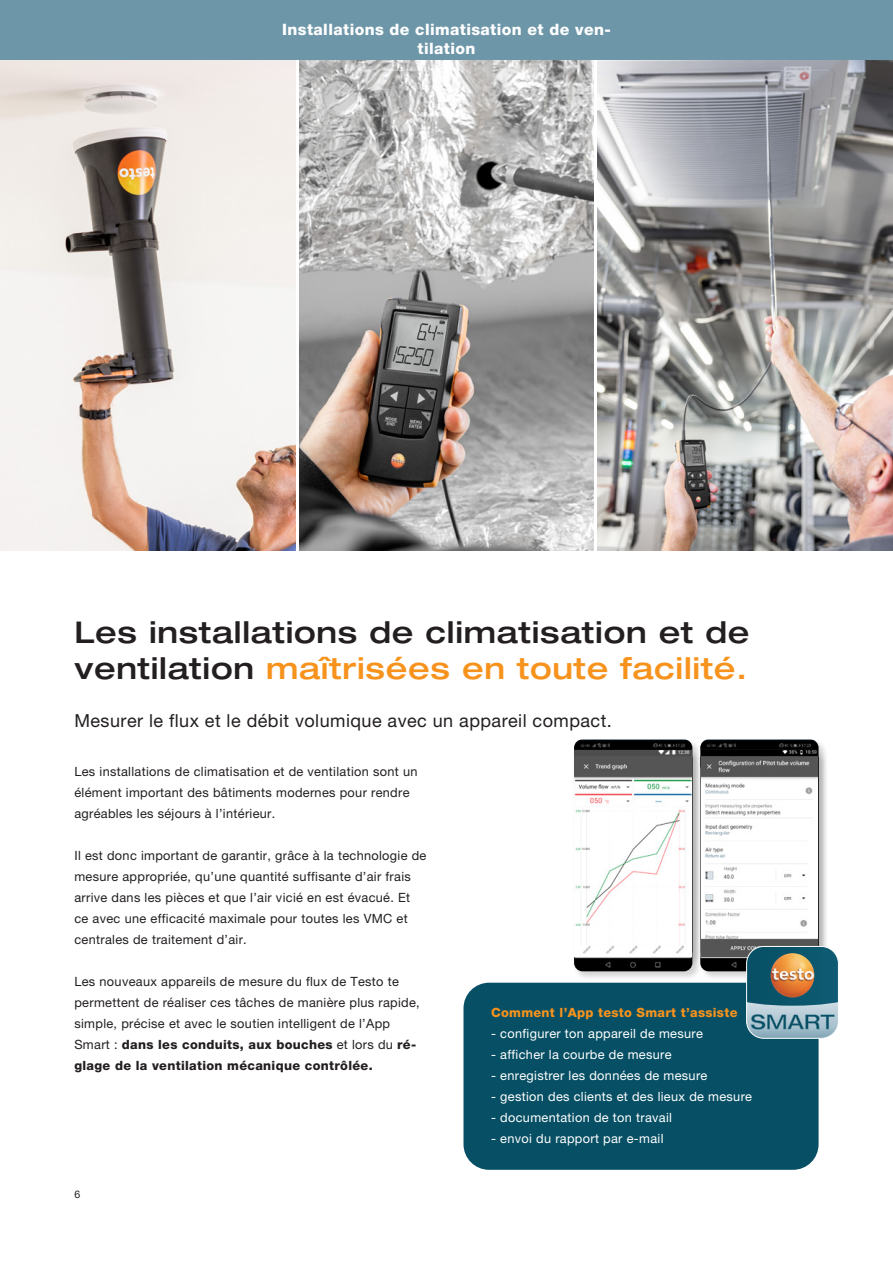
<style>
.page{position:relative;width:893px;height:1263px;background:#fff}
.page>*{position:absolute;margin:0;border:0;box-sizing:border-box;transform-origin:0 0}
.t1{font:500 expanded 30px/36px "Helvetica Neue LTW1 G";letter-spacing:.025em;color:#231f20}
.t2{font:18px "Helvetica Neue LTW1 G";letter-spacing:.025em;color:#231f20}
.t3{font:800 15.75px/18.9px "Helvetica Neue LTW1 G";letter-spacing:.025em;color:#fff;text-align:center}
.t4{font:12.75px/21px "Helvetica Neue LTW1 G";letter-spacing:.025em;color:#231f20}
.t5{font:12.75px "Helvetica Neue LTW1 G";letter-spacing:.025em;color:#fff}
.t6{font:800 12.75px "Helvetica Neue LTW1 G";letter-spacing:.025em;color:#f7931d}
.t7{font:10.5px "Helvetica Neue LTW1 G";color:#231f20}
.s1{color:#f7931d}
.s2{font-weight:800}
</style>
<div class="page">
<img style="left:702px;top:739px;width:117px;height:9px">
<img style="left:574px;top:739px;width:118px;height:9px">
<div style="left:699px;top:748px;width:129px;height:233px;background:#231f20;opacity:.2"></div>
<img style="left:702px;top:750px;width:117px;height:221px">
<div style="left:572px;top:748px;width:130px;height:233px;background:#231f20;opacity:.2"></div>
<img style="left:574px;top:750px;width:118px;height:221px">
<img style="left:701px;top:750px;width:116px;height:207px">
<img style="left:575px;top:750px;width:116px;height:207px">
<img style="left:0;top:60px;width:296px;height:491px">
<img style="left:300px;top:60px;width:293px;height:491px">
<img style="left:597px;top:60px;width:296px;height:491px">
<div style="left:0;top:0;width:893px;height:60px;background:#6d96a8"></div>
<div style="left:463px;top:983px;width:356px;height:187px;background:#074f64;border-radius:26px"></div>
<img style="left:747px;top:946px;width:90px;height:91px">
<div style="left:746px;top:946px;width:93px;height:93px;border:1px solid #fff;border-radius:17px"></div>
<p class="t3" style="left:282px;top:20px;width:330px">Installations de climatisation et de ven&shy;tilation</p>
<h1 class="t1" style="left:74px;top:613px;width:677px">Les installations de climatisation et de ventilation <span class="s1">maîtrisées en toute facilité.</span></h1>
<h2 class="t2" style="left:74px;top:709px;width:539px">Mesurer le flux et le débit volumique avec un appareil compact.</h2>
<p class="t4" style="left:74px;top:761px;width:345px">Les installations de climatisation et de ventilation sont un élément important des bâtiments modernes pour rendre agréables les séjours à l’intérieur.</p>
<p class="t4" style="left:74px;top:845px;width:354px">Il est donc important de garantir, grâce à la technologie de mesure appropriée, qu’une quantité suffisante d’air frais arrive dans les pièces et que l’air vicié en est évacué. Et ce avec une efficacité maximale pour toutes les VMC et centrales de traitement d’air.</p>
<p class="t4" style="left:74px;top:971px;width:347px">Les nouveaux appareils de mesure du flux de Testo te permettent de réaliser ces tâches de manière plus rapide, simple, précise et avec le soutien intelligent de l’App Smart : <span class="s2">dans les conduits, aux bouches</span> et lors du <span class="s2">ré&shy;glage de la ventilation mécanique contrôlée.</span></p>
<p class="t6" style="left:491px;top:1005px;width:248px">Comment l’App testo Smart t’assiste</p>
<p class="t5" style="left:491px;top:1025px;width:213px">- configurer ton appareil de mesure</p>
<p class="t5" style="left:491px;top:1046px;width:182px">- afficher la courbe de mesure</p>
<p class="t5" style="left:491px;top:1067px;width:218px">- enregistrer les données de mesure</p>
<p class="t5" style="left:491px;top:1088px;width:262px">- gestion des clients et des lieux de mesure</p>
<p class="t5" style="left:491px;top:1109px;width:182px">- documentation de ton travail</p>
<p class="t5" style="left:491px;top:1130px;width:174px">- envoi du rapport par e-mail</p>
<p class="t7" style="left:74px;top:1188px;width:7px">6</p>
</div>
